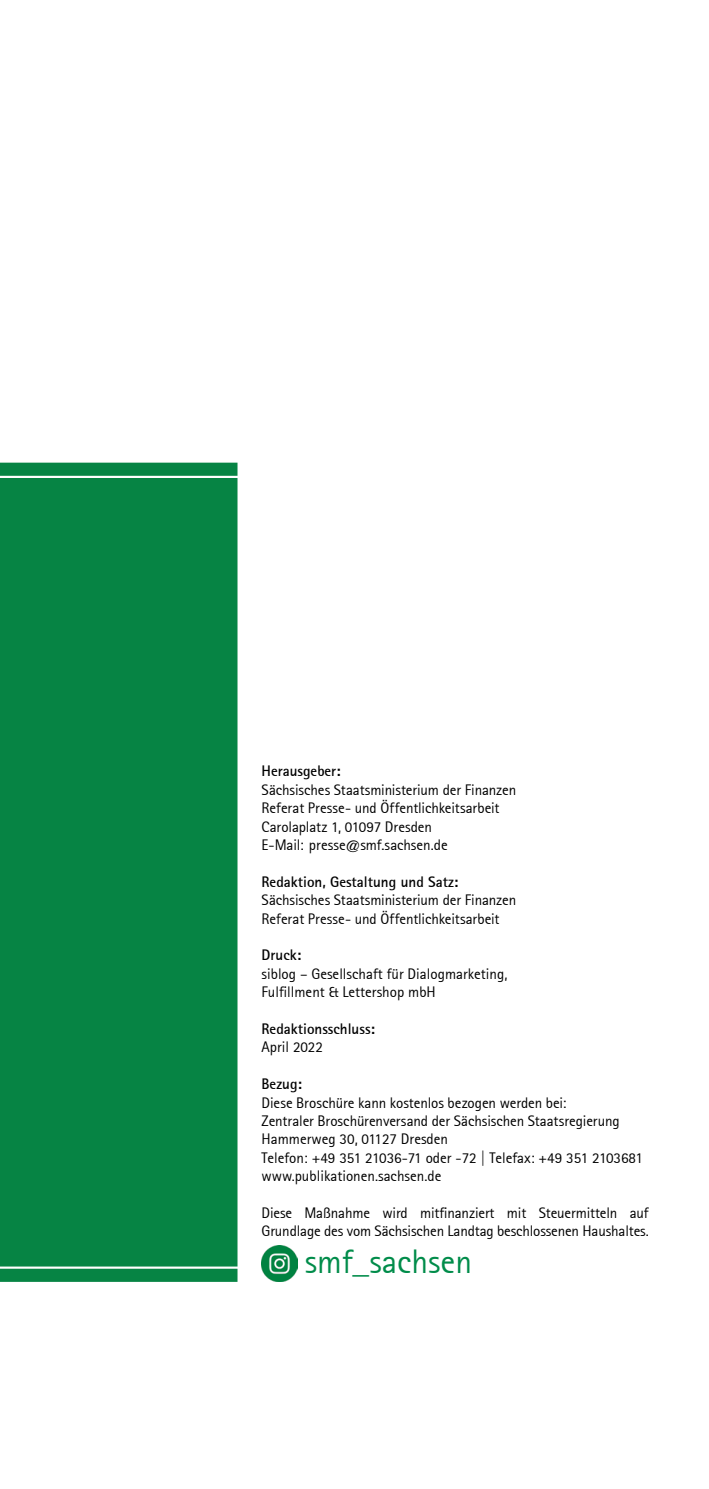
<style>
.page{position:relative;width:709px;height:1489px;background:#fff}
.page>*{position:absolute;margin:0;border:0;box-sizing:border-box;transform-origin:0 0}
.t1{font:33.5px "Rotis Sans Serif";color:#008c4a}
.t2{font:15px/18.5px "Rotis Sans Serif";letter-spacing:-.005em;color:#000}
.t3{font:700 15px/18.5px "Rotis Sans Serif";color:#000}
.s1{font-weight:700}
.s2{font-weight:400}
</style>
<div class="page">
<img style="left:261px;top:1245px;width:37px;height:36px">
<div style="left:0;top:462px;width:237px;height:819px;background:#068444"></div>
<p class="t2" style="left:261px;top:761px;width:256px"><span class="s1">Herausgeber:<br></span>Sächsisches Staatsministerium der Finanzen Referat Presse- und Öffentlichkeitsarbeit Carolaplatz 1, 01097 Dresden<br>E-Mail: presse@smf.sachsen.de</p>
<p class="t2" style="left:261px;top:872px;width:256px"><span class="s1">Redaktion, Gestaltung und Satz:<br></span>Sächsisches Staatsministerium der Finanzen<br>Referat Presse- und Öffentlichkeitsarbeit</p>
<p class="t2" style="left:261px;top:945px;width:247px"><span class="s1">Druck:<br></span>siblog – Gesellschaft für Dialogmarketing,<br>Fulfillment &amp; Lettershop mbH</p>
<p class="t3" style="left:261px;top:1019px;width:115px">Redaktionsschluss:<br><span class="s2">April 2022</span></p>
<p class="t2" style="left:261px;top:1074px;width:383px"><span class="s1">Bezug:<br></span>Diese Broschüre kann kostenlos bezogen werden bei:<br>Zentraler Broschürenversand der Sächsischen Staatsregierung Hammerweg 30, 01127 Dresden<br>Telefon: +49 351 21036-71 oder -72 | Telefax: +49 351 2103681 www.publikationen.sachsen.de</p>
<p class="t2" style="left:261px;top:1203px;width:388px">Diese Maßnahme wird mitfinanziert mit Steuermitteln auf<br>Grundlage des vom Sächsischen Landtag beschlossenen Haushaltes.</p>
<h1 class="t1" style="left:305px;top:1241px;width:169px">smf_sachsen</h1>
</div>
